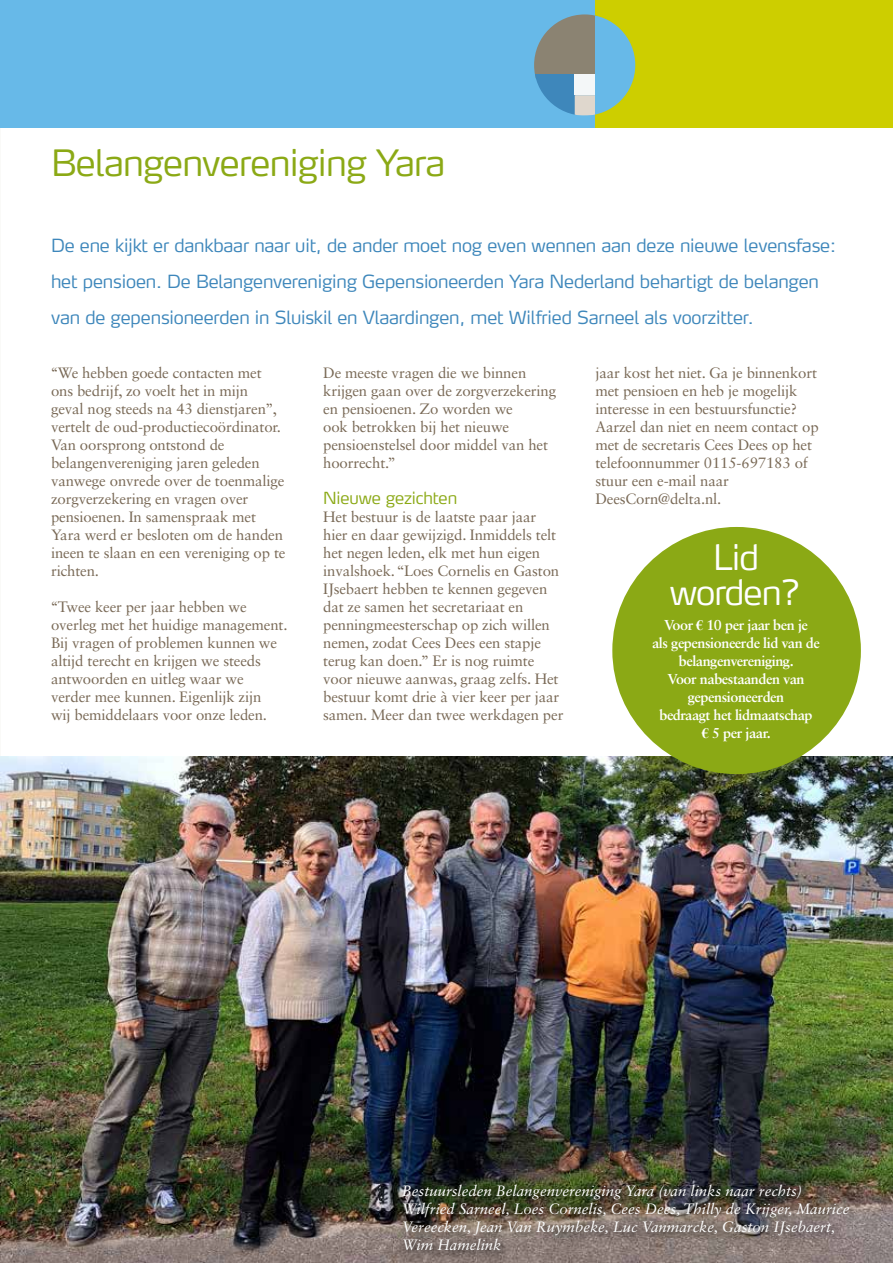
<style>
.page{position:relative;width:893px;height:1263px;background:#fff}
.page>*{position:absolute;margin:0;border:0;box-sizing:border-box;transform-origin:0 0}
.t1{font:300 36px "Max LF";letter-spacing:-.02em;color:#8ba915}
.t2{font:300 34.5px/34.5px "Max LF";letter-spacing:-.03em;color:#fff;text-align:center}
.t3{font:300 18px/36px "Max LF";letter-spacing:-.01em;color:#3e87bb}
.t4{font:300 16.5px "Max LF";letter-spacing:-.01em;color:#8ba915}
.t5{font:15px/18px "Sabon LT Std";letter-spacing:-.01em;color:#796956}
.t6{font:italic 15px/18px "Sabon LT Std";color:#fff}
.t7{font:700 14.4px/18px "Sabon LT Std";letter-spacing:-.03em;color:#fff;text-align:center}
.s1{font-family:"Times New Roman"}
</style>
<div class="page">
<div style="left:0;top:0;width:612px;height:128px;background:#67b9e8"></div>
<div style="left:595px;top:0;width:298px;height:128px;background:#cdce00"></div>
<svg style="left:534px;top:14px;width:61px;height:61px;background:#858c86"></svg>
<svg style="left:535px;top:75px;width:40px;height:40px;fill:#3e87bb"></svg>
<div style="left:575px;top:95px;width:20px;height:21px;background:#dfd7cd"></div>
<div style="left:575px;top:75px;width:20px;height:20px;background:#f4f7f8"></div>
<svg style="left:595px;top:15px;width:40px;height:100px;fill:#67b9e8"></svg>
<img style="left:0;top:756px;width:893px;height:507px">
<div style="left:612px;top:527px;width:249px;height:247px;background:#8ba915;border-radius:50%"></div>
<img style="left:398px;top:1179px;width:463px;height:82px">
<h1 class="t1" style="left:51px;top:140px;width:396px">Belangenvereniging Yara</h1>
<p class="t3" style="left:51px;top:227px;width:786px">De ene kijkt er dankbaar naar uit, de ander moet nog even wennen aan deze nieuwe levensfase: het pensioen. De Belangenvereniging Gepensioneerden Yara Nederland behartigt de belangen van de gepensioneerden in Sluiskil en Vlaardingen, met Wilfried Sarneel als voorzitter.</p>
<p class="t5" style="left:51px;top:364px;width:236px">‘‘We hebben goede contacten met ons bedrijf, zo voelt het in mijn<br>geval nog steeds na 43 dienstjaren’’, vertelt de oud-productiecoördinator.<br>Van oorsprong ontstond de belangenvereniging jaren geleden vanwege onvrede over de toenmalige zorgverzekering en vragen over pensioenen. In samenspraak met<br>Yara werd er besloten om de handen ineen te slaan en een vereniging op te richten.</p>
<p class="t5" style="left:51px;top:598px;width:238px">‘‘Twee keer per jaar hebben we overleg met het huidige management.<br>Bij vragen of problemen kunnen we altijd terecht en krijgen we steeds antwoorden en uitleg waar we<br>verder mee kunnen. Eigenlijk zijn<br>wij bemiddelaars voor onze leden.</p>
<p class="t5" style="left:595px;top:364px;width:225px">jaar kost het niet. Ga je binnenkort met pensioen en heb je mogelijk interesse in een bestuursfunctie?<br>Aarzel dan niet en neem contact op met de secretaris Cees Dees op het telefoonnummer 0115-697183 of stuur een e-mail naar<br>DeesCorn@delta.nl.</p>
<p class="t5" style="left:323px;top:364px;width:235px">De meeste vragen die we binnen krijgen gaan over de zorgverzekering en pensioenen. Zo worden we<br>ook betrokken bij het nieuwe pensioenstelsel door middel van het hoorrecht.’’</p>
<p class="t4" style="left:323px;top:488px;width:135px">Nieuwe gezichten</p>
<p class="t5" style="left:323px;top:508px;width:242px">Het bestuur is de laatste paar jaar hier en daar gewijzigd. Inmiddels telt het negen leden, elk met hun eigen invalshoek. ‘‘Loes Cornelis en Gaston IJsebaert hebben te kennen gegeven dat ze samen het secretariaat en penningmeesterschap op zich willen nemen, zodat Cees Dees een stapje terug kan doen.’’ Er is nog ruimte voor nieuwe aanwas, graag zelfs. Het bestuur komt drie à vier keer per jaar samen. Meer dan twee werkdagen per</p>
<h2 class="t2" style="left:670px;top:540px;width:132px">Lid worden?</h2>
<p class="t7" style="left:652px;top:616px;width:169px">Voor <span class="s1">€</span> 10 per jaar ben je<br>als gepensioneerde lid van de belangenvereniging.<br>Voor nabestaanden van gepensioneerden<br>bedraagt het lidmaatschap<br><span class="s1">€</span> 5 per jaar.</p>
<p class="t6" style="left:402px;top:1181px;width:449px">Bestuursleden Belangenvereniging Yara (van links naar rechts)<br>Wilfried Sarneel, Loes Cornelis, Cees Dees, Thilly de Krijger, Maurice Vereecken, Jean Van Ruymbeke, Luc Vanmarcke, Gaston IJsebaert, Wim Hamelink</p>
</div>
